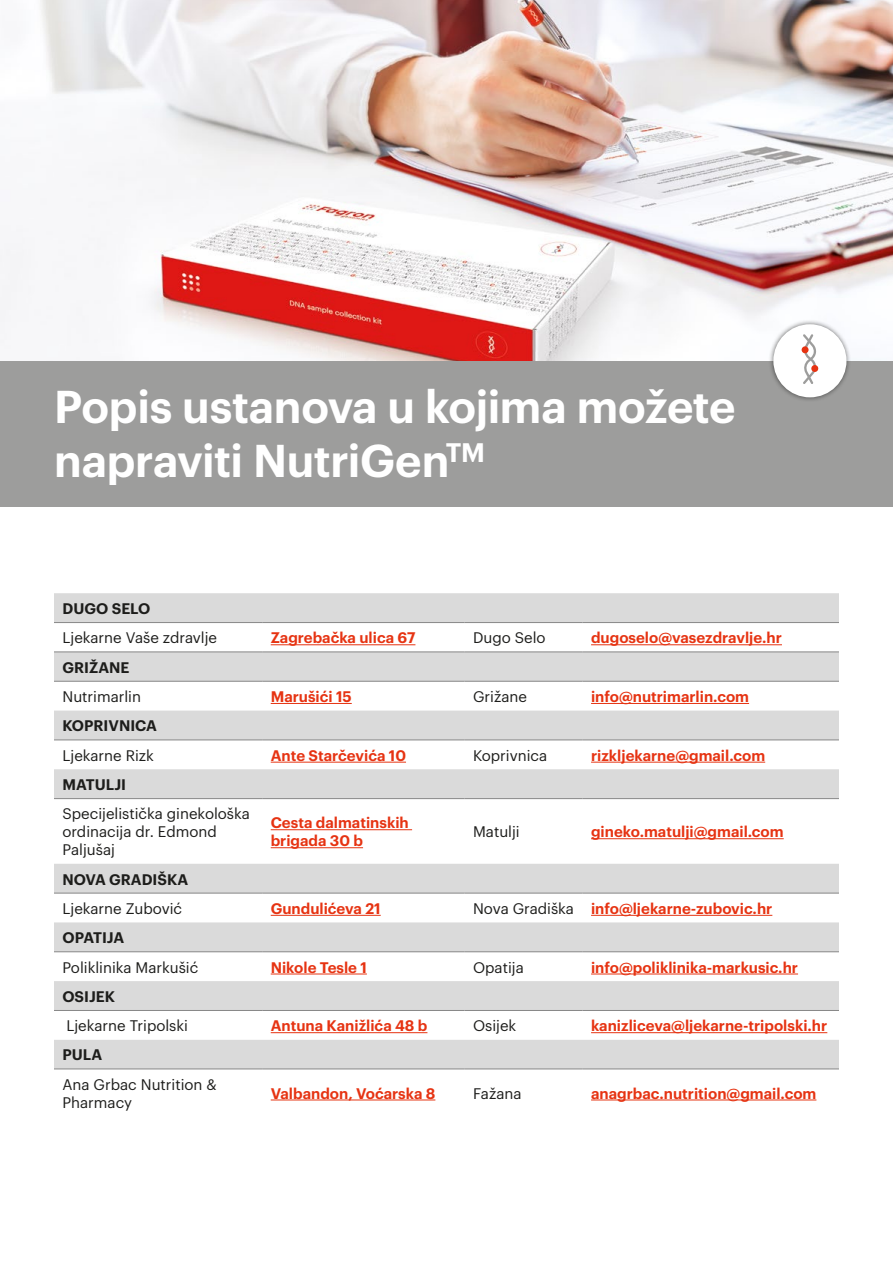
<style>
.page{position:relative;width:893px;height:1263px;background:#fff}
.page>*{position:absolute;margin:0;border:0;box-sizing:border-box;transform-origin:0 0}
.t1{font:600 45px/54px "Graphik";letter-spacing:-.01em;color:#fff}
.t2{font:600 15px/18px "Graphik";color:#e63312}
.t3{font:15px/18px "Graphik";color:#1d1d1b}
.t4{font:600 15px "Graphik";color:#1d1d1b}
.s1{font-weight:400;color:#1d1d1b}
</style>
<div class="page">
<img style="left:0;top:0;width:893px;height:361px">
<div style="left:0;top:361px;width:893px;height:146px;background:#9d9d9c"></div>
<div style="left:769px;top:320px;width:82px;height:82px;background:#1d1d1b;opacity:.6"></div>
<div style="left:773px;top:324px;width:73px;height:73px;background:#fff;border-radius:50%"></div>
<svg style="left:803px;top:334px;width:13px;height:50px"></svg>
<div style="left:802px;top:346px;width:6px;height:7px;background:#e63312;border-radius:50%"></div>
<div style="left:811px;top:365px;width:7px;height:7px;background:#e63312;border-radius:50%"></div>
<svg style="left:54px;top:593px;width:785px;height:476px"></svg>
<hr style="left:54px;top:652px;width:208px;height:1px;background:#878787">
<hr style="left:262px;top:652px;width:203px;height:1px;background:#878787">
<hr style="left:465px;top:652px;width:118px;height:1px;background:#878787">
<hr style="left:583px;top:652px;width:256px;height:1px;background:#878787">
<hr style="left:54px;top:681px;width:208px;height:1px;background:#878787">
<hr style="left:262px;top:681px;width:203px;height:1px;background:#878787">
<hr style="left:465px;top:681px;width:118px;height:1px;background:#878787">
<hr style="left:583px;top:681px;width:256px;height:1px;background:#878787">
<hr style="left:54px;top:622px;width:208px;height:1px;background:#878787">
<hr style="left:262px;top:622px;width:203px;height:1px;background:#878787">
<hr style="left:465px;top:622px;width:118px;height:1px;background:#878787">
<hr style="left:583px;top:622px;width:256px;height:1px;background:#878787">
<hr style="left:54px;top:740px;width:208px;height:1px;background:#878787">
<hr style="left:262px;top:740px;width:203px;height:1px;background:#878787">
<hr style="left:465px;top:740px;width:118px;height:1px;background:#878787">
<hr style="left:583px;top:740px;width:256px;height:1px;background:#878787">
<hr style="left:54px;top:798px;width:208px;height:1px;background:#878787">
<hr style="left:262px;top:798px;width:203px;height:1px;background:#878787">
<hr style="left:465px;top:798px;width:118px;height:1px;background:#878787">
<hr style="left:583px;top:798px;width:256px;height:1px;background:#878787">
<hr style="left:54px;top:893px;width:208px;height:1px;background:#878787">
<hr style="left:262px;top:893px;width:203px;height:1px;background:#878787">
<hr style="left:465px;top:893px;width:118px;height:1px;background:#878787">
<hr style="left:583px;top:893px;width:256px;height:1px;background:#878787">
<hr style="left:54px;top:951px;width:208px;height:1px;background:#878787">
<hr style="left:262px;top:951px;width:203px;height:1px;background:#878787">
<hr style="left:465px;top:951px;width:118px;height:1px;background:#878787">
<hr style="left:583px;top:951px;width:256px;height:1px;background:#878787">
<hr style="left:54px;top:1010px;width:208px;height:1px;background:#878787">
<hr style="left:262px;top:1010px;width:203px;height:1px;background:#878787">
<hr style="left:465px;top:1010px;width:118px;height:1px;background:#878787">
<hr style="left:583px;top:1010px;width:256px;height:1px;background:#878787">
<hr style="left:54px;top:1069px;width:208px;height:1px;background:#878787">
<hr style="left:262px;top:1069px;width:203px;height:1px;background:#878787">
<hr style="left:465px;top:1069px;width:118px;height:1px;background:#878787">
<hr style="left:583px;top:1069px;width:256px;height:1px;background:#878787">
<hr style="left:271px;top:644px;width:144px;height:1px;background:#e63312">
<hr style="left:591px;top:644px;width:191px;height:1px;background:#e63312">
<hr style="left:271px;top:703px;width:81px;height:1px;background:#e63312">
<hr style="left:591px;top:703px;width:158px;height:1px;background:#e63312">
<hr style="left:271px;top:762px;width:135px;height:1px;background:#e63312">
<hr style="left:591px;top:762px;width:174px;height:1px;background:#e63312">
<hr style="left:271px;top:829px;width:141px;height:1px;background:#e63312">
<hr style="left:271px;top:847px;width:92px;height:1px;background:#e63312">
<hr style="left:591px;top:838px;width:193px;height:1px;background:#e63312">
<hr style="left:271px;top:915px;width:110px;height:1px;background:#e63312">
<hr style="left:591px;top:915px;width:181px;height:1px;background:#e63312">
<hr style="left:271px;top:973px;width:96px;height:1px;background:#e63312">
<hr style="left:591px;top:973px;width:207px;height:1px;background:#e63312">
<hr style="left:271px;top:1032px;width:156px;height:1px;background:#e63312">
<hr style="left:591px;top:1032px;width:236px;height:1px;background:#e63312">
<hr style="left:271px;top:1099px;width:164px;height:1px;background:#e63312">
<hr style="left:591px;top:1099px;width:225px;height:1px;background:#e63312">
<h1 class="t1" style="left:54px;top:375px;width:683px">Popis ustanova u kojima možete napraviti NutriGen<sup>TM</sup></h1>
<p class="t4" style="left:63px;top:597px;width:90px">DUGO SELO</p>
<p class="t3" style="left:63px;top:628px;width:156px">Ljekarne Vaše zdravlje</p>
<p class="t2" style="left:271px;top:628px;width:146px">Zagrebačka ulica 67</p>
<p class="t3" style="left:473px;top:628px;width:74px">Dugo Selo</p>
<p class="t2" style="left:591px;top:628px;width:192px">dugoselo@vasezdravlje.hr</p>
<p class="t4" style="left:62px;top:656px;width:68px">GRIŽANE</p>
<p class="t3" style="left:62px;top:686px;width:80px">Nutrimarlin</p>
<p class="t2" style="left:271px;top:686px;width:83px">Marušići 15</p>
<p class="t3" style="left:473px;top:686px;width:55px">Grižane</p>
<p class="t2" style="left:591px;top:686px;width:160px">info@nutrimarlin.com</p>
<p class="t4" style="left:62px;top:714px;width:96px">KOPRIVNICA</p>
<p class="t3" style="left:62px;top:745px;width:93px">Ljekarne Rizk</p>
<p class="t2" style="left:271px;top:745px;width:137px">Ante Starčevića 10</p>
<p class="t3" style="left:473px;top:745px;width:76px">Koprivnica</p>
<p class="t2" style="left:591px;top:745px;width:176px">rizkljekarne@gmail.com</p>
<p class="t4" style="left:62px;top:773px;width:65px">MATULJI</p>
<p class="t3" style="left:62px;top:803px;width:189px">Specijelistička ginekološka ordinacija dr. Edmond<br>Paljušaj</p>
<p class="t2" style="left:271px;top:813px;width:140px">Cesta dalmatinskih brigada 30 b</p>
<p class="t3" style="left:473px;top:821px;width:48px">Matulji</p>
<p class="t2" style="left:591px;top:822px;width:194px">gineko.matulji@gmail.com</p>
<p class="t4" style="left:62px;top:868px;width:127px">NOVA GRADIŠKA</p>
<p class="t3" style="left:62px;top:898px;width:121px">Ljekarne Zubović</p>
<p class="t2" style="left:271px;top:898px;width:111px">Gundulićeva 21</p>
<p class="t2" style="left:473px;top:898px;width:301px"><span class="s1">Nova Gradiška</span> info@ljekarne-zubovic.hr</p>
<p class="t4" style="left:62px;top:926px;width:63px">OPATIJA</p>
<p class="t3" style="left:62px;top:957px;width:137px">Poliklinika Markušić</p>
<p class="t2" style="left:271px;top:957px;width:98px">Nikole Tesle 1</p>
<p class="t3" style="left:473px;top:957px;width:52px">Opatija</p>
<p class="t2" style="left:591px;top:957px;width:208px">info@poliklinika-markusic.hr</p>
<p class="t4" style="left:62px;top:985px;width:54px">OSIJEK</p>
<p class="t3" style="left:66px;top:1015px;width:123px">Ljekarne Tripolski</p>
<p class="t2" style="left:271px;top:1015px;width:158px">Antuna Kanižlića 48 b</p>
<p class="t3" style="left:473px;top:1015px;width:45px">Osijek</p>
<p class="t2" style="left:591px;top:1015px;width:238px">kanizliceva@ljekarne-tripolski.hr</p>
<p class="t4" style="left:62px;top:1043px;width:41px">PULA</p>
<p class="t3" style="left:62px;top:1074px;width:156px">Ana Grbac Nutrition &amp;<br>Pharmacy</p>
<p class="t2" style="left:271px;top:1083px;width:166px">Valbandon, Voćarska 8</p>
<p class="t3" style="left:473px;top:1083px;width:50px">Fažana</p>
<p class="t2" style="left:591px;top:1083px;width:227px">anagrbac.nutrition@gmail.com</p>
</div>
